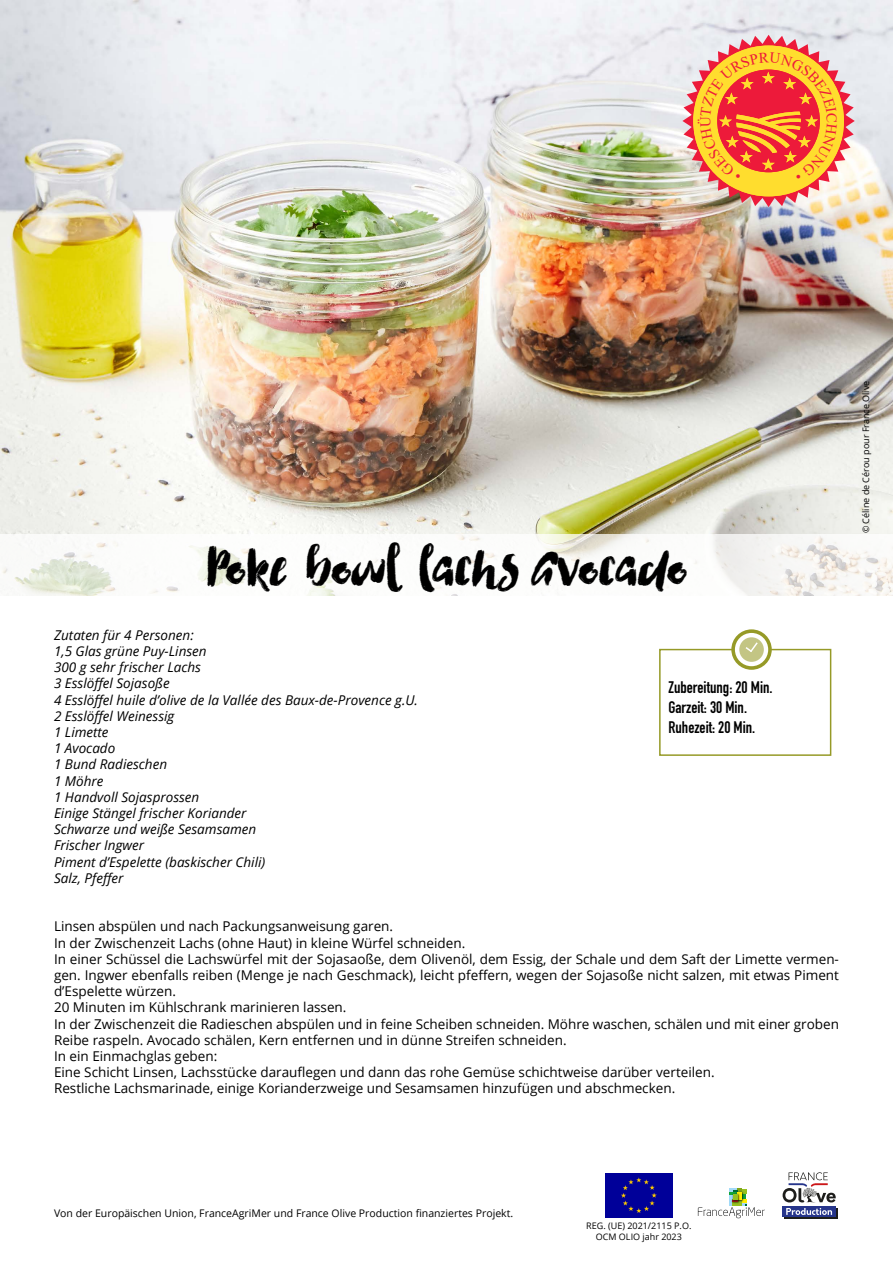
<style>
.page{position:relative;width:893px;height:1263px;background:#fff}
.page>*{position:absolute;margin:0;border:0;box-sizing:border-box;transform-origin:0 0}
.t1{font:28.5px "Flattering";color:#000}
.t2{font:700 16.5px/19.8px "DIN Condensed";color:#000}
.t3{font:13.5px/16.2px "Open Sans";color:#000}
.t4{font:italic 13.5px/16.2px "Open Sans";color:#000}
.t5{font:10.5px "Open Sans";color:#000}
.t6{font:9px/10.8px "Open Sans";color:#000;text-align:center}
</style>
<div class="page">
<img style="left:0;top:1px;width:893px;height:533px">
<div style="left:659px;top:649px;width:172px;height:107px;border:2px solid #969a27"></div>
<svg style="left:731px;top:629px;width:41px;height:41px"></svg>
<div style="left:735px;top:633px;width:33px;height:33px;background:#fff;border-radius:50%"></div>
<svg style="left:739px;top:637px;width:25px;height:25px"></svg>
<svg style="left:744px;top:641px;width:15px;height:13px"></svg>
<div style="left:784px;top:1208px;width:53px;height:11px;background:#1d1d1b"></div>
<div style="left:783px;top:1206px;width:53px;height:11px;background:#26358b"></div>
<svg style="left:786px;top:1208px;width:46px;height:7px"></svg>
<svg style="left:783px;top:1172px;width:53px;height:30px"></svg>
<svg style="left:698px;top:1188px;width:67px;height:30px"></svg>
<img style="left:605px;top:1173px;width:67px;height:45px">
<svg style="left:682px;top:35px;width:173px;height:172px"></svg>
<h1 class="t1" style="left:207px;top:560px;width:482px">Poke Bowl Lachs Avocado</h1>
<p class="t4" style="left:54px;top:626px;width:366px">Zutaten für 4 Personen:<br>1,5 Glas grüne Puy-Linsen<br>300 g sehr frischer Lachs<br>3 Esslöffel Sojasoße<br>4 Esslöffel huile d’olive de la Vallée des Baux-de-Provence g.U.<br>2 Esslöffel Weinessig<br>1 Limette<br>1 Avocado<br>1 Bund Radieschen<br>1 Möhre<br>1 Handvoll Sojasprossen<br>Einige Stängel frischer Koriander<br>Schwarze und weiße Sesamsamen<br>Frischer Ingwer<br>Piment d’Espelette (baskischer Chili)<br>Salz, Pfeffer</p>
<p class="t3" style="left:54px;top:918px;width:786px">Linsen abspülen und nach Packungsanweisung garen.<br>In der Zwischenzeit Lachs (ohne Haut) in kleine Würfel schneiden.<br>In einer Schüssel die Lachswürfel mit der Sojasaoße, dem Olivenöl, dem Essig, der Schale und dem Saft der Limette vermen&shy;gen. Ingwer ebenfalls reiben (Menge je nach Geschmack), leicht pfeffern, wegen der Sojasoße nicht salzen, mit etwas Piment d’Espelette würzen.<br>20 Minuten im Kühlschrank marinieren lassen.<br>In der Zwischenzeit die Radieschen abspülen und in feine Scheiben schneiden. Möhre waschen, schälen und mit einer groben Reibe raspeln. Avocado schälen, Kern entfernen und in dünne Streifen schneiden.<br>In ein Einmachglas geben:<br>Eine Schicht Linsen, Lachsstücke darauflegen und dann das rohe Gemüse schichtweise darüber verteilen.<br>Restliche Lachsmarinade, einige Korianderzweige und Sesamsamen hinzufügen und abschmecken.</p>
<p class="t2" style="left:668px;top:677px;width:106px">Zubereitung: 20 Min.<br>Garzeit: 30 Min.<br>Ruhezeit: 20 Min.</p>
<p class="t6" style="left:860px;top:533px;width:154px;rotate:-90deg">© Céline de Cérou pour France Olive</p>
<p class="t5" style="left:54px;top:1206px;width:461px">Von der Europäischen Union, FranceAgriMer und France Olive Production finanziertes Projekt.</p>
<p class="t6" style="left:586px;top:1220px;width:107px">REG. (UE) 2021/2115 P.O.<br>OCM OLIO jahr 2023</p>
</div>
